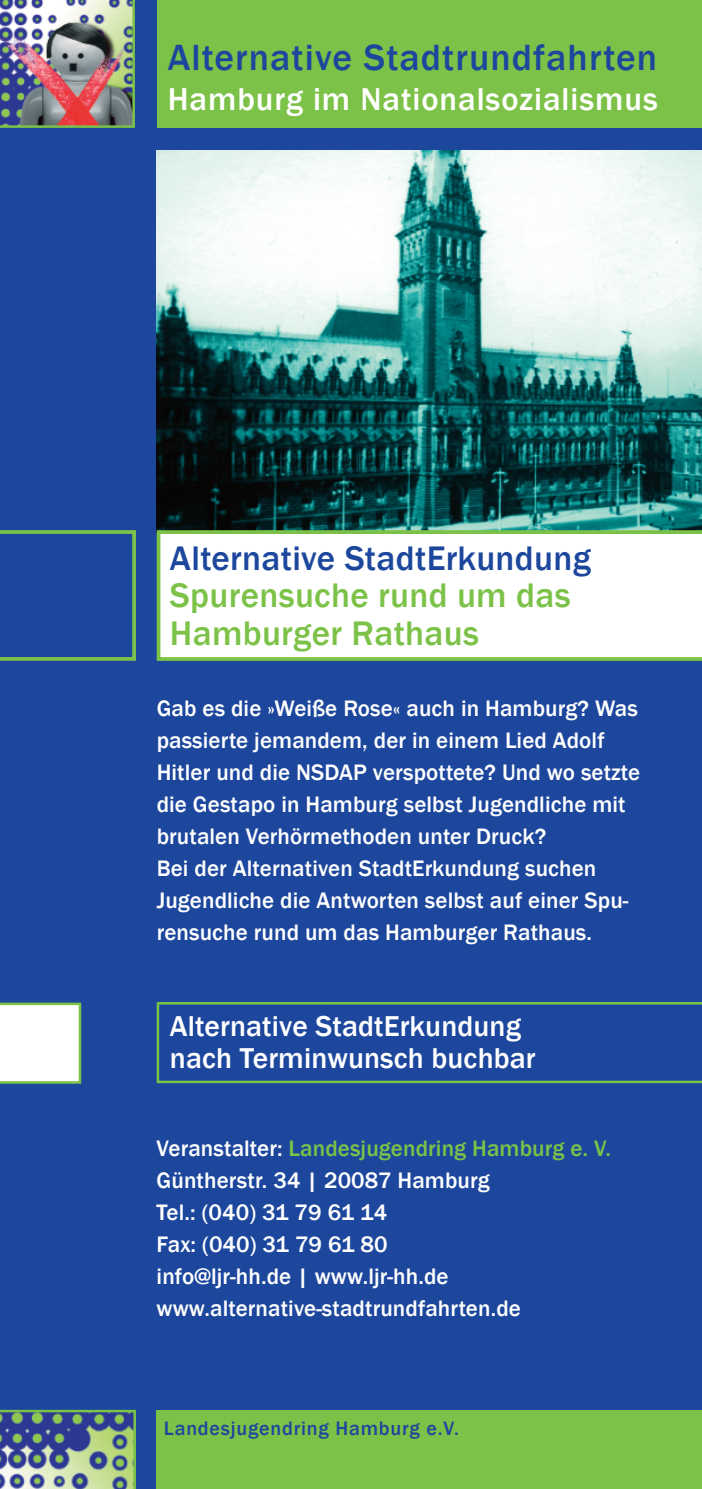
<style>
.page{position:relative;width:702px;height:1489px;background:#fff}
.page>*{position:absolute;margin:0;border:0;box-sizing:border-box;transform-origin:0 0}
.t1{font:500 37.5px "Franklin Gothic";letter-spacing:.03em;color:#1c479d}
.t2{font:500 35px/37.5px "Franklin Gothic";letter-spacing:.01em;color:#7cc248}
.t3{font:500 35px "Franklin Gothic";letter-spacing:.01em;color:#1c479d}
.t4{font:500 32.5px "Franklin Gothic";letter-spacing:.03em;color:#fff}
.t5{font:500 29.5px/32px "Franklin Gothic";letter-spacing:.005em;color:#fff}
.t6{font:500 23px/32px "Franklin Gothic";letter-spacing:.005em;color:#fff}
.t7{font:500 20px "Franklin Gothic";letter-spacing:.04em;color:#1c479d}
.s1{color:#7cc248}
</style>
<div class="page">
<div style="left:0;top:0;width:702px;height:1488px;background:#1c479d"></div>
<div style="left:157px;top:0;width:545px;height:128px;background:#7cc248"></div>
<img style="left:157px;top:150px;width:545px;height:380px">
<img style="left:0;top:0;width:135px;height:128px">
<div style="left:156px;top:1409px;width:546px;height:79px;background:#7cc248"></div>
<div style="left:157px;top:530px;width:545px;height:131px;background:#fff"></div>
<svg style="left:0;top:1002px;width:81px;height:81px;background:#f2f8ef"></svg>
<svg style="left:157px;top:1002px;width:545px;height:81px"></svg>
<svg style="left:0;top:530px;width:136px;height:130px"></svg>
<svg style="left:0;top:1409px;width:136px;height:79px;background:#73898f"></svg>
<h1 class="t1" style="left:168px;top:35px;width:491px">Alternative Stadtrundfahrten</h1>
<h3 class="t4" style="left:168px;top:80px;width:491px">Hamburg im Nationalsozialismus</h3>
<h2 class="t3" style="left:170px;top:537px;width:422px">Alternative StadtErkundung</h2>
<h2 class="t2" style="left:170px;top:576px;width:402px">Spurensuche rund um das<br>Hamburger Rathaus</h2>
<p class="t6" style="left:157px;top:691px;width:485px">Gab es die »Weiße Rose« auch in Hamburg? Was passierte jemandem, der in einem Lied Adolf Hitler und die NSDAP verspottete? Und wo setzte die Gestapo in Hamburg selbst Jugendliche mit brutalen Verhörmethoden unter Druck?<br>Bei der Alternativen StadtErkundung suchen Jugendliche die Antworten selbst auf einer Spu&shy;rensuche rund um das Hamburger Rathaus.</p>
<p class="t5" style="left:170px;top:1009px;width:367px">Alternative StadtErkundung nach Terminwunsch buchbar</p>
<p class="t6" style="left:157px;top:1131px;width:456px">Veranstalter: <span class="s1">Landesjugendring Hamburg e. V.<br></span>Güntherstr. 34 | 20087 Hamburg<br>Tel.: (040) 31 79 61 14<br>Fax: (040) 31 79 61 80<br>info@ljr-hh.de | www.ljr-hh.de www.alternative-stadtrundfahrten.de</p>
<p class="t7" style="left:164px;top:1416px;width:296px">Landesjugendring Hamburg e.V.</p>
</div>
